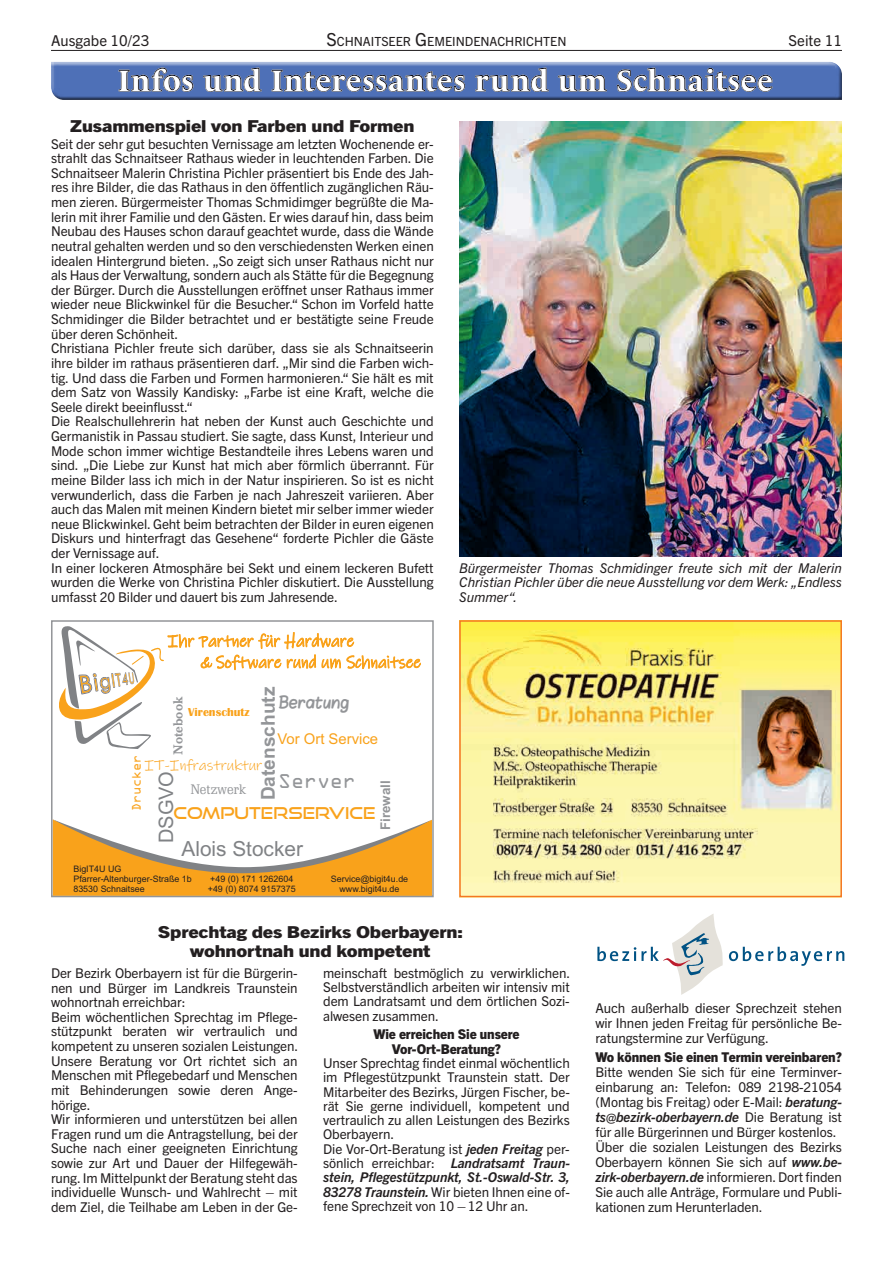
<style>
.page{position:relative;width:893px;height:1263px;background:#fff}
.page>*{position:absolute;margin:0;border:0;box-sizing:border-box;transform-origin:0 0}
.t1{font:700 30px "Le Monde Livre Std";letter-spacing:.035em;color:#fff}
.t2{font:21.3px "OCRA Extended";color:#939598}
.t3{font:20.85px "Arial";color:#808285}
.t4{font:19.95px "Arial";color:#808285}
.t5{font:700 19.05px "Arial";color:#939598}
.t6{font:17.1px/21.1px "Ink Free";color:#f9a21b;scale:.96 1}
.t7{font:800 16.5px/18.8px "Trade Gothic Next LT Pro";letter-spacing:-.005em;color:#231f20;text-align:center;scale:1.2 1}
.t8{font:16.35px "Good Times Rg";color:#f9a21b}
.t9{font:15px "Trade Gothic Next LT Pro";color:#231f20}
.t10{font:14.85px "Ink Free";color:#f9a21b}
.t11{font:14.85px "Arial";color:#f9a21b}
.t12{font:13.5px/14.5px "Trade Gothic Next LT Pro";letter-spacing:-.005em;color:#231f20}
.t13{font:italic 13.5px/14.5px "Trade Gothic Next LT Pro";color:#231f20;text-align:justify}
.t14{font:800 13.5px/14.2px "Trade Gothic Next LT Pro";letter-spacing:-.005em;color:#231f20;text-align:center}
.t15{font:700 13.35px "Arial";color:#939598}
.t16{font:13.35px "Schadow BT";color:#939598}
.t17{font:500 13.35px "Baskerville T";color:#939598}
.t18{font:13.35px "Blokletters Viltstift";color:#939598}
.t19{font:13.35px "OCRA Extended";color:#f9a21b}
.t20{font:12.6px "Trade Gothic Next LT Pro";color:#231f20}
.t21{font:700 11.85px "Britannic";color:#f9a21b}
.t22{font:8.85px/9.9px "Arial";color:#231f20}
.s1{font-size:18px}
.s2{font-weight:700;font-style:italic}
</style>
<div class="page">
<hr style="left:51px;top:50px;width:791px;height:1px;background:#231f20">
<div style="left:49px;top:58px;width:793px;height:37px;background:#fff;opacity:.75"></div>
<div style="left:49px;top:65px;width:793px;height:37px;background:#231f20;opacity:.75"></div>
<img style="left:459px;top:122px;width:383px;height:435px">
<svg style="left:51px;top:620px;width:383px;height:278px"></svg>
<img style="left:462px;top:623px;width:377px;height:271px">
<div style="left:459px;top:620px;width:383px;height:277px;border:2px solid #f47723"></div>
<svg style="left:597px;top:914px;width:247px;height:81px"></svg>
<p class="t9" style="left:51px;top:30px;width:100px">Ausgabe 10/23</p>
<p class="t20" style="left:326px;top:32px;width:242px"><span class="s1">S</span>CHNAITSEER <span class="s1">G</span>EMEINDENACHRICHTEN</p>
<p class="t9" style="left:789px;top:30px;width:55px">Seite 11</p>
<h1 class="t1" style="left:118px;top:63px;width:656px">Infos und Interessantes rund um Schnaitsee</h1>
<p class="t7" style="left:70px;top:115px;width:288px">Zusammenspiel von Farben und Formen</p>
<p class="t12" style="left:51px;top:135px;width:384px">Seit der sehr gut besuchten Vernissage am letzten Wochenende er&shy;strahlt das Schnaitseer Rathaus wieder in leuchtenden Farben. Die Schnaitseer Malerin Christina Pichler präsentiert bis Ende des Jah&shy;res ihre Bilder, die das Rathaus in den öffentlich zugänglichen Räu&shy;men zieren. Bürgermeister Thomas Schmidimger begrüßte die Ma&shy;lerin mit ihrer Familie und den Gästen. Er wies darauf hin, dass beim Neubau des Hauses schon darauf geachtet wurde, dass die Wände neutral gehalten werden und so den verschiedensten Werken einen idealen Hintergrund bieten. „So zeigt sich unser Rathaus nicht nur als Haus der Verwaltung, sondern auch als Stätte für die Begegnung der Bürger. Durch die Ausstellungen eröffnet unser Rathaus immer wieder neue Blickwinkel für die Besucher.“ Schon im Vorfeld hatte Schmidinger die Bilder betrachtet und er bestätigte seine Freude über deren Schönheit.<br>Christiana Pichler freute sich darüber, dass sie als Schnaitseerin ihre bilder im rathaus präsentieren darf. „Mir sind die Farben wich&shy;tig. Und dass die Farben und Formen harmonieren.“ Sie hält es mit dem Satz von Wassily Kandisky: „Farbe ist eine Kraft, welche die Seele direkt beeinflusst.“<br>Die Realschullehrerin hat neben der Kunst auch Geschichte und Germanistik in Passau studiert. Sie sagte, dass Kunst, Interieur und Mode schon immer wichtige Bestandteile ihres Lebens waren und sind. „Die Liebe zur Kunst hat mich aber förmlich überrannt. Für meine Bilder lass ich mich in der Natur inspirieren. So ist es nicht verwunderlich, dass die Farben je nach Jahreszeit variieren. Aber auch das Malen mit meinen Kindern bietet mir selber immer wieder neue Blickwinkel. Geht beim betrachten der Bilder in euren eigenen Diskurs und hinterfragt das Gesehene“ forderte Pichler die Gäste der Vernissage auf.<br>In einer lockeren Atmosphäre bei Sekt und einem leckeren Bufett wurden die Werke von Christina Pichler diskutiert. Die Ausstellung umfasst 20 Bilder und dauert bis zum Jahresende.</p>
<p class="t13" style="left:459px;top:560px;width:384px">Bürgermeister Thomas Schmidinger freute sich mit der Malerin Christian Pichler über die neue Ausstellung vor dem Werk: „Endless Summer“.</p>
<p class="t6" style="left:201px;top:631px;width:231px;text-indent:-33px">Ihr Partner für Hardware<br>&amp; Software rund um Schnaitsee</p>
<h3 class="t5" style="left:255px;top:800px;width:115px;rotate:-90deg">Datenschutz</h3>
<p class="t18" style="left:279px;top:692px;width:72px">Beratung</p>
<p class="t17" style="left:170px;top:755px;width:59px;rotate:-90deg">Notebook</p>
<p class="t21" style="left:188px;top:705px;width:63px">Virenschutz</p>
<p class="t11" style="left:277px;top:729px;width:102px">Vor Ort Service</p>
<p class="t19" style="left:129px;top:811px;width:58px;rotate:-90deg">Drucker</p>
<p class="t10" style="left:144px;top:757px;width:120px">IT-Infrastruktur</p>
<h3 class="t4" style="left:153px;top:843px;width:74px;rotate:-90deg">DSGVO</h3>
<h2 class="t2" style="left:278px;top:769px;width:79px">Server</h2>
<p class="t15" style="left:376px;top:830px;width:51px;rotate:-90deg">Firewall</p>
<p class="t16" style="left:191px;top:781px;width:57px">Netzwerk</p>
<p class="t8" style="left:173px;top:803px;width:203px">COMPUTERSERVICE</p>
<h3 class="t3" style="left:181px;top:834px;width:123px">Alois Stocker</h3>
<p class="t22" style="left:73px;top:864px;width:120px">BigIT4U UG<br>Pfarrer-Altenburger-Straße 1b<br>83530 Schnaitsee</p>
<p class="t22" style="left:208px;top:874px;width:90px">+49 (0) 171 1262604 +49 (0) 8074 9157375</p>
<p class="t22" style="left:331px;top:874px;width:79px;text-align:center">Service@bigit4u.de www.bigit4u.de</p>
<p class="t7" style="left:158px;top:922px;width:256px">Sprechtag des Bezirks Oberbayern: wohnortnah und kompetent</p>
<p class="t12" style="left:51px;top:965px;width:249px">Der Bezirk Oberbayern ist für die Bürgerin&shy;nen und Bürger im Landkreis Traunstein wohnortnah erreichbar:<br>Beim wöchentlichen Sprechtag im Pflege&shy;stützpunkt beraten wir vertraulich und kompetent zu unseren sozialen Leistungen.<br>Unsere Beratung vor Ort richtet sich an Menschen mit Pflegebedarf und Menschen mit Behinderungen sowie deren Ange&shy;hörige.<br>Wir informieren und unterstützen bei allen Fragen rund um die Antragstellung, bei der Suche nach einer geeigneten Einrichtung sowie zur Art und Dauer der Hilfegewäh&shy;rung. Im Mittelpunkt der Beratung steht das individuelle Wunsch- und Wahlrecht – mit dem Ziel, die Teilhabe am Leben in der Ge-</p>
<p class="t12" style="left:323px;top:965px;width:249px;text-align:justify">meinschaft bestmöglich zu verwirklichen.<br>Selbstverständlich arbeiten wir intensiv mit dem Landratsamt und dem örtlichen Sozi&shy;alwesen zusammen.</p>
<p class="t14" style="left:373px;top:1026px;width:148px">Wie erreichen Sie unsere<br>Vor-Ort-Beratung?</p>
<p class="t12" style="left:323px;top:1055px;width:248px">Unser Sprechtag findet einmal wöchentlich im Pflegestützpunkt Traunstein statt. Der Mitarbeiter des Bezirks, Jürgen Fischer, be&shy;rät Sie gerne individuell, kompetent und vertraulich zu allen Leistungen des Bezirks Oberbayern.<br>Die Vor-Ort-Beratung ist <span class="s2">jeden Freitag</span> per&shy;sönlich erreichbar: <span class="s2">Landratsamt Traun&shy;stein, Pflegestützpunkt, St.-Oswald-Str. 3, 83278 Traunstein.</span> Wir bieten Ihnen eine of&shy;fene Sprechzeit von 10 –12 Uhr an.</p>
<p class="t12" style="left:595px;top:999px;width:248px;line-height:15px;text-align:justify">Auch außerhalb dieser Sprechzeit stehen wir Ihnen jeden Freitag für persönliche Be&shy;ratungstermine zur Verfügung.</p>
<p class="t14" style="left:595px;top:1049px;width:248px">Wo können Sie einen Termin vereinbaren?</p>
<p class="t12" style="left:595px;top:1063px;width:248px;line-height:15px">Bitte wenden Sie sich für eine Terminver&shy;einbarung an: Telefon: 089 2198-21054 (Montag bis Freitag) oder E-Mail: <span class="s2">beratung&shy;ts@bezirk-oberbayern.de</span> Die Beratung ist für alle Bürgerinnen und Bürger kostenlos.<br>Über die sozialen Leistungen des Bezirks Oberbayern können Sie sich auf <span class="s2">www.be&shy;zirk-oberbayern.de</span> informieren. Dort finden Sie auch alle Anträge, Formulare und Publi&shy;kationen zum Herunterladen.</p>
</div>
